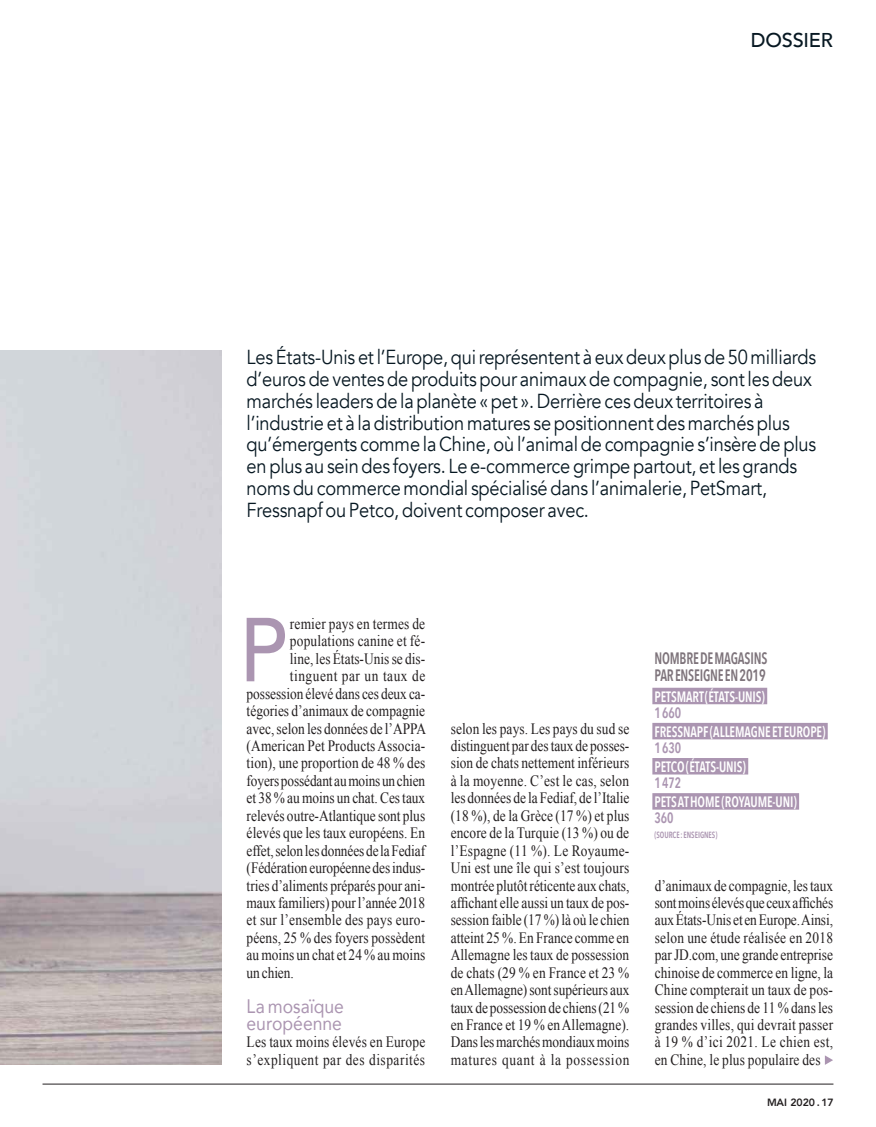
<style>
.page{position:relative;width:876px;height:1127px;background:#fff}
.page>*{position:absolute;margin:0;border:0;box-sizing:border-box;transform-origin:0 0}
.t1{font:500 89.55px "Avenir";color:#ab95b1;scale:.9 1}
.t2{font:20.25px/21.8px "Avenir";letter-spacing:-.01em;color:#071822;scale:.9 1}
.t3{font:500 19.95px "Avenir";letter-spacing:-.01em;color:#071822}
.t4{font:19.5px/17.4px "Avenir";color:#ab95b1;scale:.9 1}
.t5{font:600 16.5px/16.5px "Avenir Next Condensed";letter-spacing:-.015em;color:#7e747b;scale:.81 1}
.t6{font:15.75px/17.4px "Times New Roman";color:#231f20;text-align:justify;scale:.85 1}
.t7{font:15.75px/17.4px "Times New Roman";letter-spacing:.04em;color:#231f20;scale:.85 1}
.t8{font:15.75px "Times New Roman";letter-spacing:.02em;color:#231f20;scale:.85 1}
.t9{font:600 15px "Avenir Next Condensed";letter-spacing:-.005em;color:#fff;scale:.85 1}
.t10{font:600 15px "Avenir Next Condensed";letter-spacing:-.005em;color:#ab95b1;scale:.85 1}
.t11{font:800 10.5px "Avenir";letter-spacing:-.01em;color:#231f20}
.t12{font:600 9px "Avenir Next Condensed";letter-spacing:-.005em;color:#ab95b1;scale:.85 1}
</style>
<div class="page">
<div style="left:652px;top:688px;width:115px;height:16px;background:#ab95b1"></div>
<div style="left:652px;top:723px;width:176px;height:16px;background:#ab95b1"></div>
<div style="left:652px;top:758px;width:96px;height:16px;background:#ab95b1"></div>
<div style="left:652px;top:793px;width:147px;height:16px;background:#ab95b1"></div>
<hr style="left:43px;top:1084px;width:790px;height:1px;background:#231f20">
<svg style="left:825px;top:1055px;width:8px;height:10px"></svg>
<p class="t3" style="left:751px;top:23px;width:84px">DOSSIER</p>
<p class="t2" style="left:247px;top:347px;width:634px">Les États-Unis et l’Europe, qui représentent à eux deux plus de 50milliards d’euros de ventes de produits pour animaux de compagnie, sont les deux marchés leaders de la planète «pet ». Derrière ces deux territoires à l’industrie et à la distribution matures se positionnent des marchés plus qu’émergents comme la Chine, où l’animal de compagnie s’insère de plus en plus au sein des foyers. Le e-commerce grimpe partout, et les grands noms du commerce mondial spécialisé dans l’animalerie, PetSmart, Fressnapf ou Petco, doivent composer avec.</p>
<h1 class="t1" style="left:239px;top:573px;width:55px">P</h1>
<p class="t6" style="left:290px;top:615px;width:161px">remier pays en termes de</p>
<p class="t6" style="left:290px;top:632px;width:161px">populations canine et fé-</p>
<p class="t6" style="left:290px;top:650px;width:161px">line, les États-Unis se dis-</p>
<p class="t7" style="left:290px;top:667px;width:161px">tinguent par un taux de</p>
<p class="t6" style="left:247px;top:684px;width:212px">possession élevé dans ces deux ca-</p>
<p class="t6" style="left:247px;top:702px;width:212px">tégories d’animaux de compagnie</p>
<p class="t6" style="left:247px;top:719px;width:213px">avec, selon les données de l’APPA</p>
<p class="t6" style="left:247px;top:737px;width:212px">(American Pet Products Associa-</p>
<p class="t6" style="left:247px;top:754px;width:212px">tion), une proportion de 48 % des</p>
<p class="t6" style="left:247px;top:772px;width:212px">foyers possédant au moins un chien</p>
<p class="t6" style="left:247px;top:789px;width:212px">et 38 % au moins un chat. Ces taux</p>
<p class="t6" style="left:247px;top:806px;width:212px">relevés outre-Atlantique sont plus</p>
<p class="t6" style="left:247px;top:824px;width:212px">élevés que les taux européens. En</p>
<p class="t6" style="left:247px;top:841px;width:211px">effet, selon les données de la Fediaf</p>
<p class="t6" style="left:247px;top:859px;width:212px">(Fédération européenne des indus-</p>
<p class="t6" style="left:247px;top:876px;width:212px">tries d’aliments préparés pour ani-</p>
<p class="t6" style="left:247px;top:894px;width:212px">maux familiers) pour l’année 2018</p>
<p class="t8" style="left:247px;top:909px;width:212px">et sur l’ensemble des pays euro-</p>
<p class="t6" style="left:247px;top:928px;width:212px">péens, 25 % des foyers possèdent</p>
<p class="t6" style="left:247px;top:946px;width:212px">au moins un chat et 24 % au moins</p>
<p class="t6" style="left:247px;top:963px;width:57px">un chien.</p>
<p class="t4" style="left:247px;top:996px;width:110px">La mosaïque européenne</p>
<p class="t7" style="left:247px;top:1033px;width:212px">Les taux moins élevés en Europe s’expliquent par des disparités</p>
<p class="t6" style="left:451px;top:719px;width:212px">selon les pays. Les pays du sud se distinguent par des taux de posses&shy;sion de chats nettement inférieurs à la moyenne. C’est le cas, selon les données de la Fediaf, de l’Italie (18 %), de la Grèce (17 %) et plus encore de la Turquie (13 %) ou de l’Espagne (11 %). Le Royaume-Uni est une île qui s’est toujours montrée plutôt réticente aux chats, affichant elle aussi un taux de pos&shy;session faible (17 %) là où le chien atteint 25 %. En France comme en Allemagne les taux de possession de chats (29 % en France et 23 % en Allemagne) sont supérieurs aux taux de possession de chiens (21% en France et 19 % en Allemagne).<br>Dans les marchés mondiaux moins matures quant à la possession</p>
<p class="t5" style="left:654px;top:649px;width:141px">NOMBRE DE MAGASINS<br>PAR ENSEIGNE EN 2019</p>
<p class="t9" style="left:654px;top:684px;width:132px">PETSMART (ÉTATS-UNIS)</p>
<p class="t10" style="left:654px;top:699px;width:33px">1 660</p>
<p class="t9" style="left:654px;top:719px;width:203px">FRESSNAPF (ALLEMAGNE ET EUROPE)</p>
<p class="t10" style="left:654px;top:735px;width:33px">1 630</p>
<p class="t9" style="left:654px;top:754px;width:109px">PETCO (ÉTATS-UNIS)</p>
<p class="t10" style="left:654px;top:770px;width:33px">1 472</p>
<p class="t9" style="left:654px;top:789px;width:169px">PETS AT HOME (ROYAUME-UNI)</p>
<p class="t10" style="left:654px;top:805px;width:24px">360</p>
<p class="t12" style="left:654px;top:827px;width:75px">(SOURCE : ENSEIGNES)</p>
<p class="t6" style="left:655px;top:876px;width:211px">d’animaux de compagnie, les taux sont moins élevés que ceux affichés aux États-Unis et en Europe. Ainsi, selon une étude réalisée en 2018 par JD.com, une grande entreprise chinoise de commerce en ligne, la Chine compterait un taux de pos&shy;session de chiens de 11 % dans les grandes villes, qui devrait passer à 19 % d’ici 2021. Le chien est, en Chine, le plus populaire des</p>
<p class="t11" style="left:767px;top:1094px;width:68px">MAI 2020 . 17</p>
</div>
